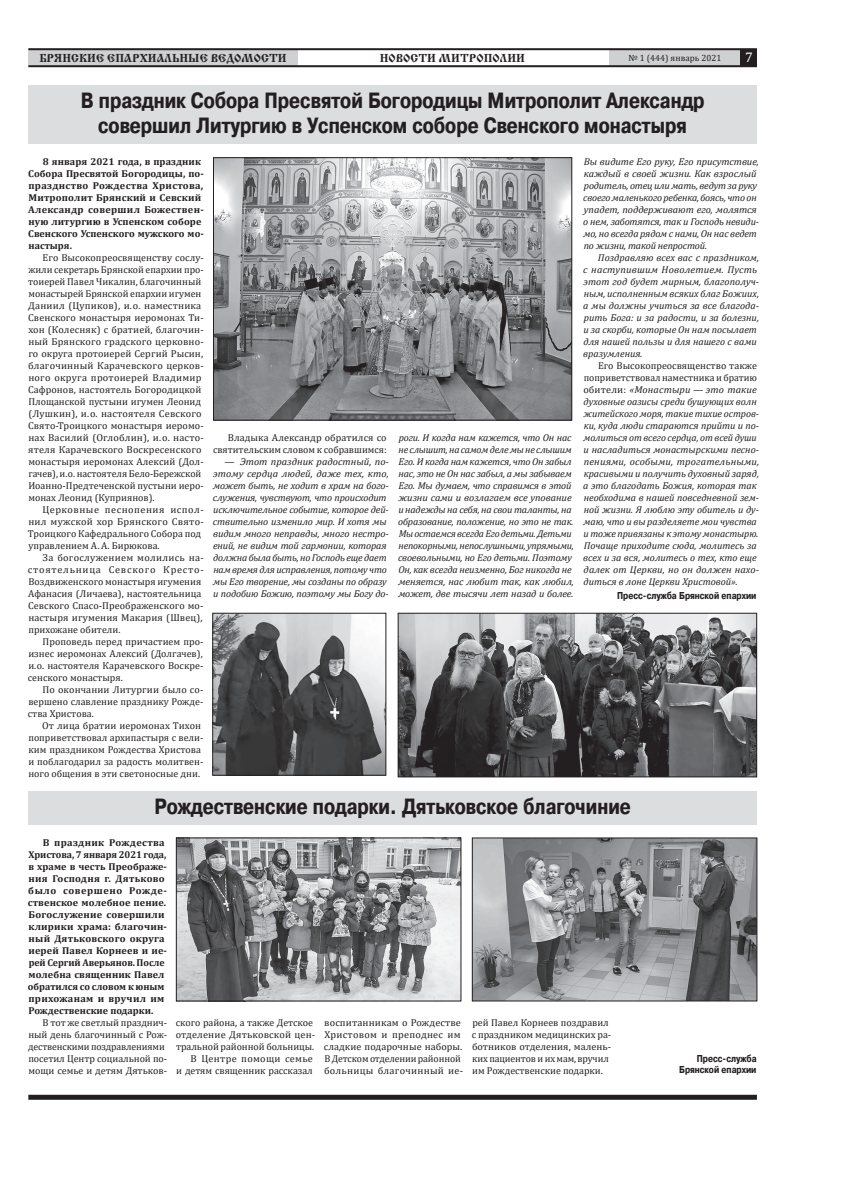
<style>
.page{position:relative;width:842px;height:1191px;background:#fff}
.page>*{position:absolute;margin:0;border:0;box-sizing:border-box;transform-origin:0 0}
.t1{font:700 22px/25px "Pragmatica Cond C";color:#231f20;text-align:center}
.t2{font:14px "Cambria";color:#fff}
.t3{font:12px "Cyrillic Old";color:#231f20}
.t4{font:italic 10px/12px "Cambria";letter-spacing:-.005em;color:#231f20}
.t5{font:10px/12px "Cambria";color:#231f20}
.t6{font:700 10px/12px "Cambria";letter-spacing:.01em;color:#231f20}
.t7{font:700 10px/11px "Pragmatica Cond C";color:#231f20;text-align:right}
.t8{font:9px "Cambria";color:#231f20}
.s1{font-style:normal}
</style>
<div class="page">
<div style="left:609px;top:50px;width:132px;height:16px;background:#cfd0d2"></div>
<div style="left:28px;top:49px;width:270px;height:17px;background:#cfd0d2"></div>
<hr style="left:28px;top:48px;width:729px;height:2px;background:#231f20">
<hr style="left:28px;top:65px;width:729px;height:2px;background:#231f20">
<div style="left:741px;top:50px;width:16px;height:16px;background:#231f20"></div>
<div style="left:28px;top:1094px;width:729px;height:5px;background:#231f20"></div>
<div style="left:28px;top:85px;width:729px;height:58px;background:#dcdddf"></div>
<div style="left:28px;top:791px;width:729px;height:33px;background:#dcdddf"></div>
<img style="left:215px;top:159px;width:355px;height:259px">
<div style="left:213px;top:157px;width:359px;height:263px;border:1px solid #231f20"></div>
<img style="left:400px;top:615px;width:355px;height:160px">
<div style="left:398px;top:613px;width:359px;height:164px;border:1px solid #231f20"></div>
<img style="left:214px;top:615px;width:170px;height:158px">
<div style="left:212px;top:613px;width:174px;height:162px;border:1px solid #231f20"></div>
<img style="left:178px;top:839px;width:281px;height:160px">
<div style="left:176px;top:837px;width:285px;height:164px;border:1px solid #231f20"></div>
<img style="left:474px;top:839px;width:281px;height:160px">
<div style="left:472px;top:837px;width:285px;height:164px;border:1px solid #231f20"></div>
<p class="t3" style="left:39px;top:51px;width:249px">БРЯНСКИЕ ЕПАРХИАЛЬНЫЕ ВЕДОМОСТИ</p>
<p class="t3" style="left:380px;top:51px;width:147px">НОВОСТИ МИТРОПОЛИИ</p>
<p class="t8" style="left:628px;top:52px;width:94px">№ 1 (444) январь 2021</p>
<h2 class="t2" style="left:745px;top:49px;width:9px">7</h2>
<h1 class="t1" style="left:81px;top:88px;width:625px">В праздник Собора Пресвятой Богородицы Митрополит Александр совершил Литургию в Успенском соборе Свенского монастыря</h1>
<p class="t6" style="left:28px;top:155px;width:177px;text-indent:15px">8 января 2021 года, в праздник<br>Собора Пресвятой Богородицы, по&shy;празднство Рождества Христова,<br>Митрополит Брянский и Севский<br>Александр совершил Божествен&shy;ную литургию в Успенском соборе<br>Свенского Успенского мужского мо&shy;настыря.</p>
<p class="t5" style="left:28px;top:251px;width:177px;text-indent:14px">Его Высокопреосвященству сослу&shy;жили секретарь Брянской епархии про&shy;тоиерей Павел Чикалин, благочинный монастырей Брянской епархии игумен Даниил (Цупиков), и. о. наместника Свенского монастыря иеромонах Ти&shy;хон (Колесняк) с братией, благочин&shy;ный Брянского градского церковно&shy;го округа протоиерей Сергий Рысин, благочинный Карачевского церков&shy;ного округа протоиерей Владимир Сафронов, настоятель Богородицкой Площанской пустыни игумен Леонид (Лушкин), и. о. настоятеля Севского Свято-Троицкого монастыря иеромо&shy;нах Василий (Оглоблин), и. о. насто&shy;ятеля Карачевского Воскресенского монастыря иеромонах Алексий (Дол&shy;гачев), и. о. настоятеля Бело-Бережской Иоанно-Предтеченской пустыни иеро&shy;монах Леонид (Куприянов).</p>
<p class="t5" style="left:28px;top:503px;width:177px;text-indent:15px">Церковные песнопения испол&shy;нил мужской хор Брянского Свято-<br>Троицкого Кафедрального Собора под управлением А. А. Бирюкова.</p>
<p class="t5" style="left:28px;top:551px;width:177px;text-indent:15px">За богослужением молились на&shy;стоятельница Севского Кресто-<br>Воздвиженского монастыря игумения<br>Афанасия (Личаева), настоятельница<br>Севского Спасо-Преображенского мо&shy;настыря игумения Макария (Швец), прихожане обители.</p>
<p class="t5" style="left:28px;top:635px;width:177px;text-align:justify;text-indent:15px">Проповедь перед причастием про&shy;изнес иеромонах Алексий (Долгачев), и. о. настоятеля Карачевского Воскре&shy;сенского монастыря.</p>
<p class="t5" style="left:28px;top:683px;width:177px;text-align:justify;text-indent:15px">По окончании Литургии было со&shy;вершено славление празднику Рожде&shy;ства Христова.</p>
<p class="t5" style="left:28px;top:719px;width:177px;text-indent:14px">От лица братии иеромонах Тихон поприветствовал архипастыря с вели&shy;ким праздником Рождества Христова и поблагодарил за радость молитвен&shy;ного общения в эти светоносные дни.</p>
<p class="t4" style="left:583px;top:155px;width:177px">Вы видите Его руку, Его присутствие, каждый в своей жизни. Как взрослый родитель, отец или мать, ведут за руку своего маленького ребенка, боясь, что он упадет, поддерживают его, молятся о нем, заботятся, так и Господь невиди&shy;мо, но всегда рядом с нами, Он нас ведет по жизни, такой непростой.</p>
<p class="t4" style="left:583px;top:251px;width:177px;text-indent:15px">Поздравляю всех вас с праздником, с наступившим Новолетием. Пусть этот год будет мирным, благополуч&shy;ным, исполненным всяких благ Божиих, а мы должны учиться за все благода&shy;рить Бога: и за радости, и за болезни, и за скорби, которые Он нам посылает для нашей пользы и для нашего с вами вразумления.</p>
<p class="t4" style="left:583px;top:359px;width:177px;text-indent:15px"><span class="s1">Его Высокопреосвященство также поприветствовал наместника и братию обители:</span> «Монастыри — это такие духовные оазисы среди бушующих волн житейского моря, такие тихие остров&shy;ки, куда люди стараются прийти и по&shy;молиться от всего сердца, от всей души и насладиться монастырскими песно&shy;пениями, особыми, трогательными, красивыми и получить духовный заряд, а это благодать Божия, которая так необходима в нашей повседневной зем&shy;ной жизни. Я люблю эту обитель и ду&shy;маю, что и вы разделяете мои чувства и тоже привязаны к этому монастырю.<br>Почаще приходите сюда, молитесь за всех и за вся, молитесь о тех, кто еще далек от Церкви, но он должен нахо&shy;диться в лоне Церкви Христовой».</p>
<p class="t7" style="left:617px;top:590px;width:141px">Пресс-служба Брянской епархии</p>
<p class="t5" style="left:213px;top:431px;width:175px;text-align:right">Владыка Александр обратился со святительским словом к собравшимся:</p>
<p class="t4" style="left:213px;top:455px;width:177px;text-indent:12px">— Этот праздник радостный, по&shy;этому сердца людей, даже тех, кто, может быть, не ходит в храм на бого&shy;служения, чувствуют, что происходит исключительное событие, которое дей&shy;ствительно изменило мир. И хотя мы видим много неправды, много нестро&shy;ений, не видим той гармонии, которая должна была быть, но Господь еще дает нам время для исправления, потому что мы Его творение, мы созданы по образу и подобию Божию, поэтому мы Богу до-</p>
<p class="t4" style="left:398px;top:431px;width:177px">роги. И когда нам кажется, что Он нас не слышит, на самом деле мы не слышим Его. И когда нам кажется, что Он забыл нас, это не Он нас забыл, а мы забываем Его. Мы думаем, что справимся в этой жизни сами и возлагаем все упование и надежды на себя, на свои таланты, на образование, положение, но это не так.<br>Мы остаемся всегда Его детьми. Детьми непокорными, непослушными, упрямыми, своевольными, но Его детьми. Поэтому Он, как всегда неизменно, Бог никогда не меняется, нас любит так, как любил, может, две тысячи лет назад и более.</p>
<h1 class="t1" style="left:155px;top:794px;width:478px">Рождественские подарки. Дятьковское благочиние</h1>
<p class="t6" style="left:28px;top:836px;width:141px;text-indent:15px">В праздник Рождества<br>Христова, 7 января 2021 года, в храме в честь Преображе&shy;ния Господня г. Дятьково было совершено Рожде&shy;ственское молебное пение.<br>Богослужение совершили клирики храма: благочин&shy;ный Дятьковского округа иерей Павел Корнеев и ие&shy;рей Сергий Аверьянов. После молебна священник Павел обратился со словом к юным прихожанам и вручил им<br>Рождественские подарки.</p>
<p class="t5" style="left:28px;top:1016px;width:140px;text-indent:14px">В тот же светлый празднич&shy;ный день благочинный с Рож&shy;дественскими поздравлениями посетил Центр социальной по&shy;мощи семье и детям Дятьков-</p>
<p class="t5" style="left:176px;top:1016px;width:141px;text-align:right">ского района, а также Детское отделение Дятьковской цен&shy;тральной районной больницы.<br>В Центре помощи семье<br>и детям священник рассказал</p>
<p class="t5" style="left:324px;top:1016px;width:141px">воспитанникам о Рождестве<br>Христовом и преподнес им сладкие подарочные наборы.<br>В Детском отделении районной больницы благочинный ие-</p>
<p class="t5" style="left:472px;top:1016px;width:141px">рей Павел Корнеев поздравил с праздником медицинских ра&shy;ботников отделения, малень&shy;ких пациентов и их мам, вручил им Рождественские подарки.</p>
<p class="t7" style="left:679px;top:1053px;width:79px">Пресс-служба<br>Брянской епархии</p>
</div>
